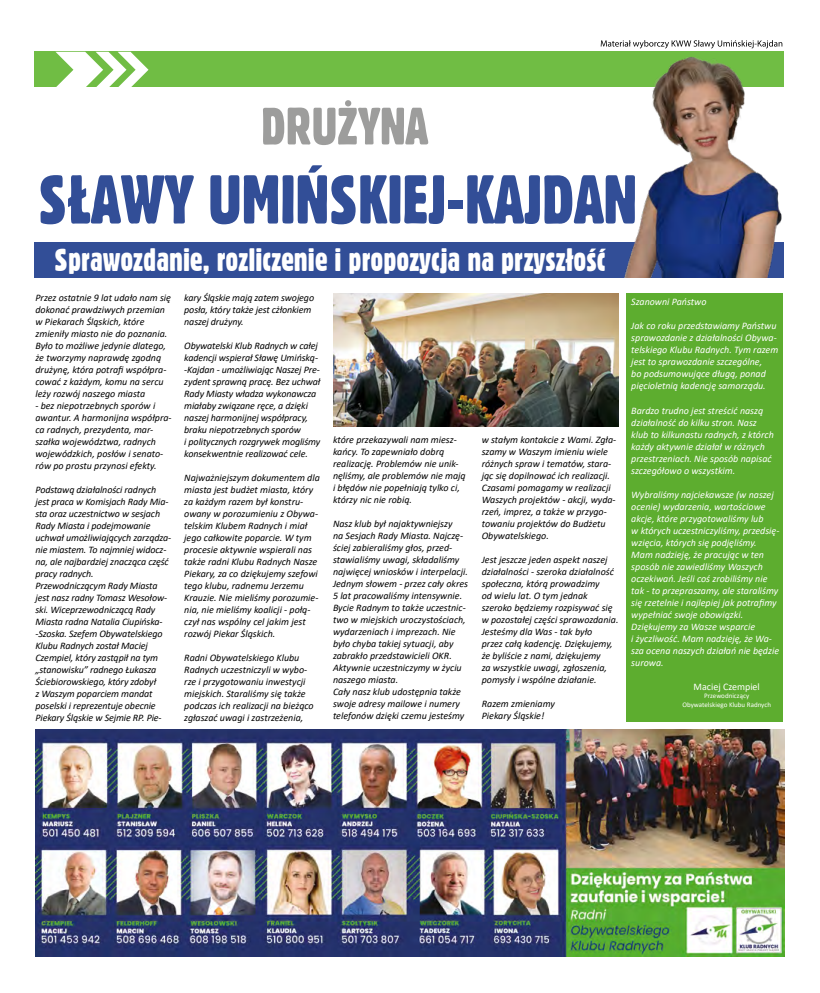
<style>
.page{position:relative;width:820px;height:993px;background:#fff}
.page>*{position:absolute;margin:0;border:0;box-sizing:border-box;transform-origin:0 0}
.t1{font:67px "Gothic 821 Cn BT";color:#324e97}
.t2{font:51px "Gothic 821 Cn BT";color:#9d9d9c}
.t3{font:31px "Gothic 821 Cn BT";color:#fff}
.t4{font:italic 10px/12px "Calibri";color:#000}
.t5{font:italic 10px/12px "Calibri";color:#fff}
.t6{font:10px "Calibri";color:#fff}
.t7{font:7px/8.4px "Calibri";color:#fff;text-align:center}
</style>
<div class="page">
<div style="left:626px;top:293px;width:156px;height:428px;background:#5dad2f"></div>
<div style="left:34px;top:52px;width:748px;height:35px;background:#70bd44"></div>
<svg style="left:56px;top:52px;width:92px;height:35px"></svg>
<div style="left:34px;top:242px;width:748px;height:35px;background:#324e97"></div>
<img style="left:35px;top:729px;width:749px;height:226px">
<img style="left:333px;top:293px;width:285px;height:134px">
<svg style="left:600px;top:40px;width:182px;height:8px"></svg>
<img style="left:624px;top:52px;width:159px;height:225px">
<h2 class="t2" style="left:261px;top:95px;width:168px">DRUŻYNA</h2>
<h1 class="t1" style="left:38px;top:159px;width:600px">SŁAWY UMIŃSKIEJ-KAJDAN</h1>
<h3 class="t3" style="left:55px;top:241px;width:552px">Sprawozdanie, rozliczenie i propozycja na przyszłość</h3>
<p class="t5" style="left:631px;top:295px;width:77px">Szanowni Państwo</p>
<p class="t5" style="left:631px;top:319px;width:148px">Jak co roku przedstawiamy Państwu sprawozdanie z działalności Obywa&shy;telskiego Klubu Radnych. Tym razem jest to sprawozdanie szczególne,<br>bo podsumowujące długą, ponad pięcioletnią kadencję samorządu.</p>
<p class="t5" style="left:631px;top:403px;width:144px">Bardzo trudno jest streścić naszą działalność do kilku stron. Nasz klub to kilkunastu radnych, z którch każdy aktywnie działał w różnych przestrzeniach. Nie sposób napisać szczegółowo o wszystkim.</p>
<p class="t5" style="left:631px;top:487px;width:149px">Wybraliśmy najciekawsze (w naszej ocenie) wydarzenia, wartościowe akcje, które przygotowaliśmy lub<br>w których uczestniczyliśmy, przedsię&shy;wzięcia, których się podjęliśmy.<br>Mam nadzieję, że pracując w ten sposób nie zawiedliśmy Waszych oczekiwań. Jeśli coś zrobiliśmy nie tak - to przepraszamy, ale staraliśmy się rzetelnie i najlepiej jak potrafimy wypełniać swoje obowiązki.<br>Dziękujemy za Wasze wsparcie<br>i życzliwość. Mam nadzieję, że Wa&shy;sza ocena naszych działań nie będzie surowa.</p>
<p class="t6" style="left:693px;top:679px;width:68px">Maciej Czempiel</p>
<p class="t7" style="left:682px;top:691px;width:90px">Przewodniczący<br>Obywatelskiego Klubu Radnych</p>
<p class="t4" style="left:184px;top:290px;width:131px">kary Śląskie mają zatem swojego posła, który także jest cżłonkiem naszej drużyny.</p>
<p class="t4" style="left:184px;top:338px;width:138px">Obywatelski Klub Radnych w całej kadencji wspierał Sławę Umińską--Kajdan - umożliwiając Naszej Pre&shy;zydent sprawną pracę. Bez uchwał<br>Rady Miasty władza wykonawcza miałaby związane ręce, a dzięki naszej harmonijnej współpracy, braku niepotrzebnych sporów<br>i politycznych rozgrywek mogliśmy konsekwentnie realizować cele.</p>
<p class="t4" style="left:184px;top:470px;width:137px">Najważniejszym dokumentem dla miasta jest budżet miasta, który za każdym razem był konstru&shy;owany w porozumieniu z Obywa&shy;telskim Klubem Radnych i miał jego całkowite poparcie. W tym procesie aktywnie wspierali nas także radni Klubu Radnych Nasze<br>Piekary, za co dziękujemy szefowi tego klubu, radnemu Jerzemu<br>Krauzie. Nie mieliśmy porozumie&shy;nia, nie mieliśmy koalicji - połą&shy;czył nas wspólny cel jakim jest rozwój Piekar Śląskich.</p>
<p class="t4" style="left:184px;top:650px;width:131px">Radni Obywatelskiego Klubu<br>Radnych uczestniczyli w wybo&shy;rze i przygotowaniu inwestycji miejskich. Staraliśmy się także podczas ich realizacji na bieżąco zgłaszać uwagi i zastrzeżenia,</p>
<p class="t4" style="left:35px;top:290px;width:137px">Przez ostatnie 9 lat udało nam się dokonać prawdziwych przemian w Piekarach Śląskich, które zmieniły miasto nie do poznania.<br>Było to możliwe jedynie dlatego, że tworzymy naprawdę zgodną drużynę, która potrafi współpra&shy;cować z każdym, komu na sercu leży rozwój naszego miasta</p>
<p class="t4" style="left:35px;top:398px;width:138px">- bez niepotrzebnych sporów i awantur. A harmonijna współpra&shy;ca radnych, prezydenta, mar&shy;szałka województwa, radnych wojewódzkich, posłów i senato&shy;rów po prostu przynosi efekty.</p>
<p class="t4" style="left:35px;top:482px;width:137px">Podstawą działalności radnych jest praca w Komisjach Rady Mia&shy;sta oraz uczestnictwo w sesjach<br>Rady Miasta i podejmowanie uchwał umożliwiających zarządza&shy;nie miastem. To najmniej widocz&shy;na, ale najbardziej znacząca część pracy radnych.<br>Przewodniczącym Rady Miasta jest nasz radny Tomasz Wesołow&shy;ski. Wiceprzewodniczącą Rady<br>Miasta radna Natalia Ciupińska--Szoska. Szefem Obywatelskiego<br>Klubu Radnych został Maciej<br>Czempiel, który zastąpił na tym „stanowisku” radnego Łukasza<br>Ściebiorowskiego, który zdobył<br>z Waszym poparciem mandat poselski i reprezentuje obecnie<br>Piekary Śląskie w Sejmie RP. Pie-</p>
<p class="t4" style="left:333px;top:433px;width:134px">które przekazywali nam miesz&shy;kańcy. To zapewniało dobrą realizację. Problemów nie unik&shy;nęliśmy, ale problemów nie mają i błędów nie popełniają tylko ci, którzy nic nie robią.</p>
<p class="t4" style="left:333px;top:517px;width:137px">Nasz klub był najaktywniejszy<br>na Sesjach Rady Miasta. Najczę&shy;ściej zabieraliśmy głos, przed&shy;stawialiśmy uwagi, składaliśmy najwięcej wniosków i interpelacji.<br>Jednym słowem - przez cały okres<br>5 lat pracowaliśmy intensywnie.<br>Bycie Radnym to także uczestnic&shy;two w miejskich uroczystościach, wydarzeniach i imprezach. Nie było chyba takiej sytuacji, aby zabrakło przedstawicieli OKR.<br>Aktywnie uczestniczymy w życiu naszego miasta.<br>Cały nasz klub udostępnia także swoje adresy mailowe i numery telefonów dzięki czemu jesteśmy</p>
<p class="t4" style="left:481px;top:433px;width:136px">w stałym kontakcie z Wami. Zgła&shy;szamy w Waszym imieniu wiele różnych spraw i tematów, stara&shy;jąc się dopilnować ich realizacji.<br>Czasami pomagamy w realizacji<br>Waszych projektów - akcji, wyda&shy;rzeń, imprez, a także w przygo&shy;towaniu projektów do Budżetu<br>Obywatelskiego.</p>
<p class="t4" style="left:481px;top:553px;width:138px">Jest jeszcze jeden aspekt naszej działalności - szeroka działalność społeczna, którą prowadzimy<br>od wielu lat. O tym jednak szeroko będziemy rozpisywać się w pozostałej części sprawozdania.<br>Jesteśmy dla Was - tak było<br>przez całą kadencję. Dziękujemy, że byliście z nami, dziękujemy<br>za wszystkie uwagi, zgłoszenia, pomysły i wspólne działanie.</p>
<p class="t4" style="left:481px;top:697px;width:75px">Razem zmieniamy<br>Piekary Śląskie!</p>
</div>
